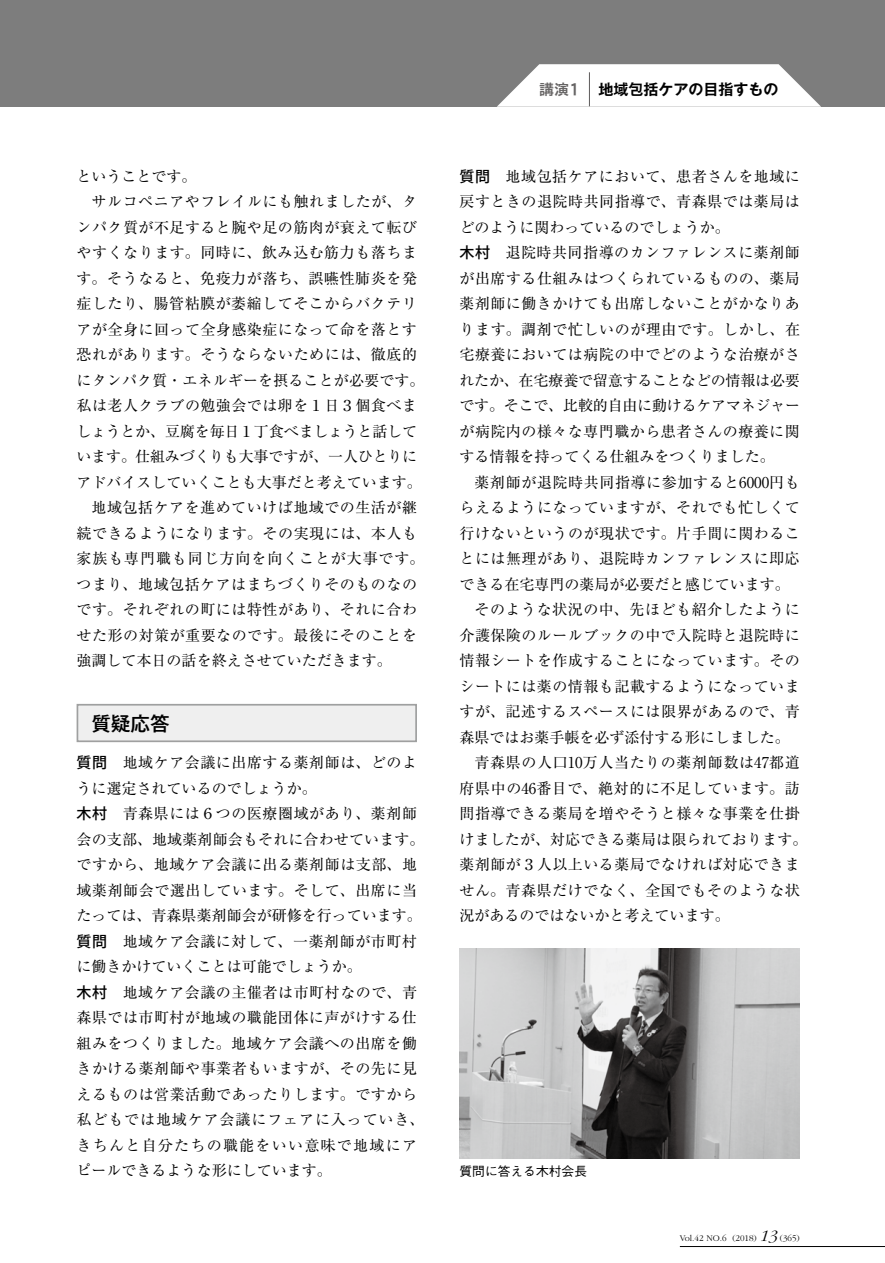
<style>
.page{position:relative;width:885px;height:1263px;background:#fff}
.page>*{position:absolute;margin:0;border:0;box-sizing:border-box;transform-origin:0 0}
.t1{font:500 19.5px "Gothic MB101 Pro";color:#000}
.t2{font:15px/25.5px "Ryumin Pro";letter-spacing:.035em;color:#000}
.t3{font:15px "Ryumin Pro";color:#000}
.t4{font:15px "Ryumin Pro";letter-spacing:.01em;color:#000}
.t5{font:15px "Ryumin Pro";letter-spacing:-.015em;color:#000}
.t6{font:15px "Ryumin Pro";letter-spacing:-.01em;color:#000}
.t7{font:15px "Ryumin Pro";letter-spacing:.06em;color:#000}
.t8{font:700 15px "Gothic MB101 Pro De";color:#000}
.t9{font:500 12.75px "Gothic BBB Pro";color:#000}
.t10{font:300 9px "Garamond";color:#000}
.s1{font-family:"Koz Go Pro";font-weight:500}
.s2{font-family:"TB Go Std B";font-weight:400;color:#666464}
.s3{font-style:italic;font-size:16.5px}
</style>
<div class="page">
<hr style="left:679px;top:1246px;width:205px;height:1px;background:#000">
<div style="left:77px;top:704px;width:340px;height:38px;background:#efefef;border:2px solid #9fa0a0"></div>
<img style="left:459px;top:948px;width:340px;height:211px">
<div style="left:0;top:0;width:884px;height:106px;background:#7d7d7d"></div>
<svg style="left:496px;top:64px;width:325px;height:43px;background:#ececec"></svg>
<hr style="left:589px;top:72px;width:1px;height:34px;background:#666464">
<p class="t3" style="left:77px;top:164px;width:122px">ということです。</p>
<p class="t2" style="left:92px;top:188px;width:327px">サルコペニアやフレイルにも触れましたが、タ</p>
<p class="t2" style="left:77px;top:213px;width:342px">ンパク質が不足すると腕や足の筋肉が衰えて転び</p>
<p class="t2" style="left:77px;top:239px;width:342px">やすくなります。同時に、飲み込む筋力も落ちま</p>
<p class="t2" style="left:77px;top:264px;width:342px">す。そうなると、免疫力が落ち、誤嚥性肺炎を発</p>
<p class="t2" style="left:77px;top:290px;width:342px">症したり、腸管粘膜が萎縮してそこからバクテリ</p>
<p class="t2" style="left:77px;top:315px;width:342px">アが全身に回って全身感染症になって命を落とす</p>
<p class="t2" style="left:77px;top:341px;width:342px">恐れがあります。そうならないためには、徹底的</p>
<p class="t4" style="left:77px;top:368px;width:349px">にタンパク質・エネルギーを摂ることが必要です。</p>
<p class="t2" style="left:77px;top:392px;width:342px">私は老人クラブの勉強会では卵を１日３個食べま</p>
<p class="t5" style="left:76px;top:419px;width:342px">しょうとか、豆腐を毎日１丁食べましょうと話して</p>
<p class="t6" style="left:76px;top:445px;width:342px">います。仕組みづくりも大事ですが、一人ひとりに</p>
<p class="t3" style="left:77px;top:470px;width:346px">アドバイスしていくことも大事だと考えています。</p>
<p class="t2" style="left:92px;top:494px;width:327px">地域包括ケアを進めていけば地域での生活が継</p>
<p class="t2" style="left:77px;top:519px;width:342px">続できるようになります。その実現には、本人も</p>
<p class="t7" style="left:77px;top:547px;width:349px">家族も専門職も同じ方向を向くことが大事です。</p>
<p class="t2" style="left:77px;top:570px;width:342px">つまり、地域包括ケアはまちづくりそのものなの</p>
<p class="t2" style="left:77px;top:596px;width:342px">です。それぞれの町には特性があり、それに合わ</p>
<p class="t2" style="left:77px;top:621px;width:342px">せた形の対策が重要なのです。最後にそのことを</p>
<p class="t3" style="left:77px;top:649px;width:317px">強調して本日の話を終えさせていただきます。</p>
<h1 class="t1" style="left:92px;top:707px;width:80px">質疑応答</h1>
<p class="t2" style="left:77px;top:749px;width:349px"><span class="s1">質問</span>　地域ケア会議に出席する薬剤師は、どのように選定されているのでしょうか。<br><span class="s1">木村</span>　青森県には６つの医療圏域があり、薬剤師会の支部、地域薬剤師会もそれに合わせています。ですから、地域ケア会議に出る薬剤師は支部、地域薬剤師会で選出しています。そして、出席に当たっては、青森県薬剤師会が研修を行っています。<span class="s1">質問</span>　地域ケア会議に対して、一薬剤師が市町村に働きかけていくことは可能でしょうか。<br><span class="s1">木村</span>　地域ケア会議の主催者は市町村なので、青森県では市町村が地域の職能団体に声がけする仕組みをつくりました。地域ケア会議への出席を働きかける薬剤師や事業者もいますが、その先に見えるものは営業活動であったりします。ですから私どもでは地域ケア会議にフェアに入っていき、きちんと自分たちの職能をいい意味で地域にアピールできるような形にしています。</p>
<p class="t8" style="left:539px;top:77px;width:241px"><span class="s2">講演1</span> 地域包括ケアの目指すもの</p>
<p class="t2" style="left:459px;top:162px;width:342px"><span class="s1">質問</span>　地域包括ケアにおいて、患者さんを地域に戻すときの退院時共同指導で、青森県では薬局はどのように関わっているのでしょうか。<br><span class="s1">木村</span>　退院時共同指導のカンファレンスに薬剤師が出席する仕組みはつくられているものの、薬局薬剤師に働きかけても出席しないことがかなりあります。調剤で忙しいのが理由です。しかし、在宅療養においては病院の中でどのような治療がされたか、在宅療養で留意することなどの情報は必要です。そこで、比較的自由に動けるケアマネジャーが病院内の様々な専門職から患者さんの療養に関する情報を持ってくる仕組みをつくりました。</p>
<p class="t2" style="left:474px;top:468px;width:327px">薬剤師が退院時共同指導に参加すると6000円も</p>
<p class="t2" style="left:459px;top:494px;width:342px">らえるようになっていますが、それでも忙しくて</p>
<p class="t2" style="left:459px;top:519px;width:342px">行けないというのが現状です。片手間に関わるこ</p>
<p class="t2" style="left:459px;top:545px;width:342px">とには無理があり、退院時カンファレンスに即応</p>
<p class="t3" style="left:459px;top:572px;width:331px">できる在宅専門の薬局が必要だと感じています。</p>
<p class="t2" style="left:474px;top:596px;width:327px">そのような状況の中、先ほども紹介したように</p>
<p class="t2" style="left:459px;top:621px;width:342px">介護保険のルールブックの中で入院時と退院時に</p>
<p class="t2" style="left:459px;top:647px;width:342px">情報シートを作成することになっています。その</p>
<p class="t2" style="left:459px;top:672px;width:342px">シートには薬の情報も記載するようになっていま</p>
<p class="t2" style="left:459px;top:698px;width:342px">すが、記述するスペースには限界があるので、青</p>
<p class="t3" style="left:459px;top:725px;width:331px">森県ではお薬手帳を必ず添付する形にしました。</p>
<p class="t2" style="left:474px;top:749px;width:327px">青森県の人口10万人当たりの薬剤師数は47都道</p>
<p class="t2" style="left:459px;top:774px;width:342px">府県中の46番目で、絶対的に不足しています。訪</p>
<p class="t2" style="left:459px;top:800px;width:342px">問指導できる薬局を増やそうと様々な事業を仕掛</p>
<p class="t4" style="left:459px;top:827px;width:349px">けましたが、対応できる薬局は限られております。</p>
<p class="t2" style="left:459px;top:851px;width:342px">薬剤師が３人以上いる薬局でなければ対応できま</p>
<p class="t2" style="left:459px;top:876px;width:342px">せん。青森県だけでなく、全国でもそのような状</p>
<p class="t3" style="left:459px;top:904px;width:271px">況があるのではないかと考えています。</p>
<p class="t9" style="left:459px;top:1161px;width:129px">質問に答える木村会長</p>
<p class="t10" style="left:679px;top:1233px;width:121px">Vol.42 NO.6 (2018) <span class="s3">13</span> (365)</p>
</div>
